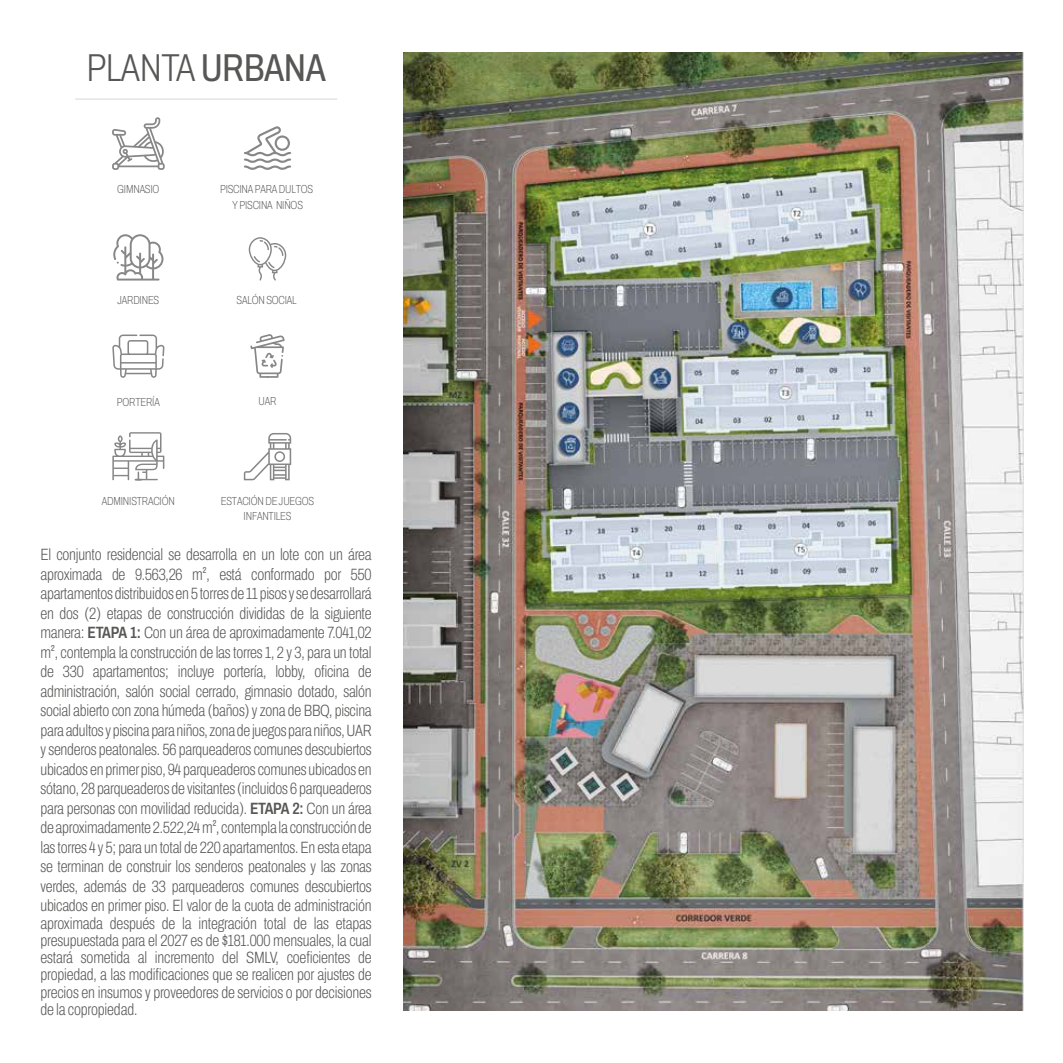
<style>
.page{position:relative;width:1063px;height:1063px;background:#fff}
.page>*{position:absolute;margin:0;border:0;box-sizing:border-box;transform-origin:0 0}
.t1{font:200 39px "Archivo Condensed";letter-spacing:-.01em;color:#575756}
.t2{font:200 16.35px/19.5px "Archivo Condensed";letter-spacing:-.01em;color:#575756;text-align:justify}
.t3{font:100 11.7px/15.6px "Archivo Condensed";letter-spacing:-.015em;color:#575756;text-align:center}
.s1{font-weight:400}
.s2{font-weight:600}
</style>
<div class="page">
<hr style="left:75px;top:99px;width:262px;height:1px;background:#dadada">
<img style="left:403px;top:53px;width:620px;height:957px">
<svg style="left:112px;top:117px;width:53px;height:53px"></svg>
<svg style="left:244px;top:126px;width:47px;height:44px"></svg>
<svg style="left:250px;top:334px;width:35px;height:44px"></svg>
<svg style="left:112px;top:335px;width:53px;height:43px"></svg>
<svg style="left:244px;top:433px;width:47px;height:47px"></svg>
<svg style="left:112px;top:432px;width:52px;height:49px"></svg>
<svg style="left:113px;top:234px;width:50px;height:47px"></svg>
<svg style="left:249px;top:237px;width:37px;height:44px"></svg>
<h1 class="t1" style="left:86px;top:39px;width:241px">PLANTA <span class="s1">URBANA</span></h1>
<p class="t3" style="left:117px;top:182px;width:44px">GIMNASIO</p>
<p class="t3" style="left:220px;top:182px;width:95px">PISCINA PARA DULTOS<br>Y PISCINA NIÑOS</p>
<p class="t3" style="left:118px;top:292px;width:43px">JARDINES</p>
<p class="t3" style="left:237px;top:293px;width:62px">SALÓN SOCIAL</p>
<p class="t3" style="left:117px;top:394px;width:44px">PORTERÍA</p>
<p class="t3" style="left:259px;top:394px;width:19px">UAR</p>
<p class="t3" style="left:102px;top:493px;width:75px">ADMINISTRACIÓN</p>
<p class="t3" style="left:221px;top:493px;width:95px">ESTACIÓN DE JUEGOS<br>INFANTILES</p>
<p class="t2" style="left:40px;top:545px;width:333px">El conjunto residencial se desarrolla en un lote con un área aproximada de 9.563,26 m², está conformado por 550 apartamentos distribuidos en 5 torres de 11 pisos y se desarrollará en dos (2) etapas de construcción divididas de la siguiente manera: <span class="s2">ETAPA 1:</span> Con un área de aproximadamente 7.041,02 m², contempla la construcción de las torres 1, 2 y 3, para un total de 330 apartamentos; incluye portería, lobby, oficina de administración, salón social cerrado, gimnasio dotado, salón social abierto con zona húmeda (baños) y zona de BBQ, piscina para adultos y piscina para niños, zona de juegos para niños, UAR y senderos peatonales. 56 parqueaderos comunes descubiertos ubicados en primer piso, 94 parqueaderos comunes ubicados en sótano, 28 parqueaderos de visitantes (incluidos 6 parqueaderos para personas con movilidad reducida). <span class="s2">ETAPA 2:</span> Con un área de aproximadamente 2.522,24 m², contempla la construcción de las torres 4 y 5; para un total de 220 apartamentos. En esta etapa se terminan de construir los senderos peatonales y las zonas verdes, además de 33 parqueaderos comunes descubiertos ubicados en primer piso. El valor de la cuota de administración</p>
<p class="t2" style="left:40px;top:914px;width:333px;line-height:17.2px">aproximada después de la integración total de las etapas presupuestada para el 2027 es de $181.000 mensuales, la cual estará sometida al incremento del SMLV, coeficientes de propiedad, a las modificaciones que se realicen por ajustes de precios en insumos y proveedores de servicios o por decisiones de la copropiedad.</p>
</div>
